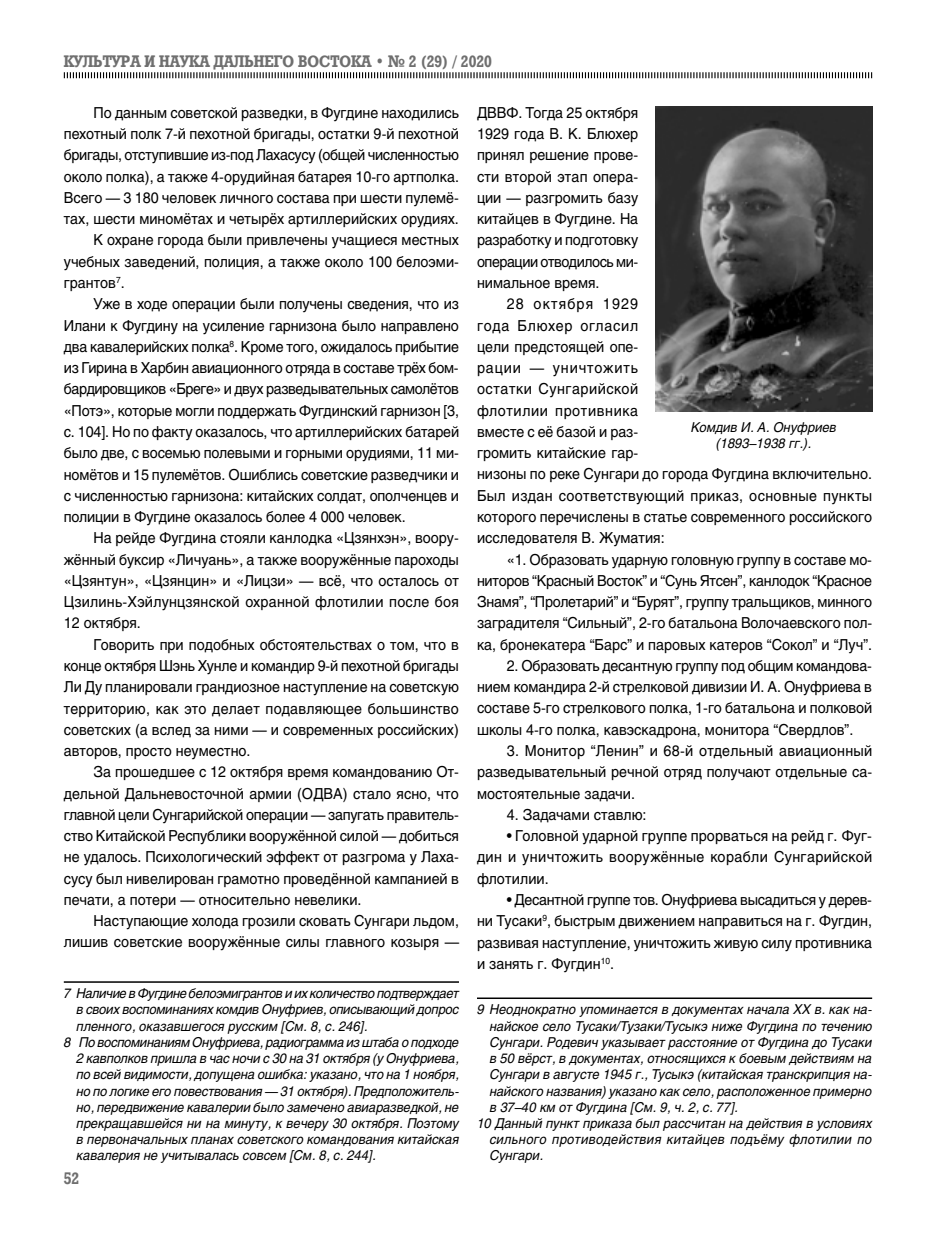
<style>
.page{position:relative;width:936px;height:1234px;background:#fff}
.page>*{position:absolute;margin:0;border:0;box-sizing:border-box;transform-origin:0 0}
.t1{font:700 16.5px "Rodeo";color:#6f6f6f;scale:.9 1}
.t2{font:15px/21.3px "Helios";color:#000;text-align:justify;scale:.95 1}
.t3{font:15px "Helios";letter-spacing:-.02em;color:#000;scale:.95 1}
.t4{font:15px "Helios";letter-spacing:-.025em;color:#000;scale:.95 1}
.t5{font:15px "Helios";letter-spacing:-.03em;color:#000;scale:.95 1}
.t6{font:italic 13.5px/16.2px "Helios";color:#000;text-align:center;scale:.95 1}
.t7{font:italic 13.5px "Helios";letter-spacing:-.03em;color:#000;scale:.95 1}
.t8{font:italic 13.5px "Helios";letter-spacing:-.025em;color:#000;scale:.95 1}
.t9{font:italic 13.5px "Helios";letter-spacing:.025em;color:#000;scale:.95 1}
</style>
<div class="page">
<svg style="left:63px;top:72px;width:809px;height:7px"></svg>
<hr style="left:64px;top:981px;width:395px;height:1px;background:#000">
<hr style="left:477px;top:997px;width:395px;height:1px;background:#000">
<img style="left:655px;top:106px;width:217px;height:305px">
<p class="t1" style="left:64px;top:52px;width:477px">КУЛЬТУРА И НАУКА ДАЛЬНЕГО ВОСТОКА • № 2 (29) / 2020</p>
<p class="t2" style="left:94px;top:102px;width:386px">По данным советской разведки, в Фугдине находились</p>
<p class="t2" style="left:64px;top:123px;width:417px">пехотный полк 7-й пехотной бригады, остатки 9-й пехотной</p>
<p class="t4" style="left:64px;top:146px;width:417px">бригады, отступившие из-под Лахасусу (общей численностью</p>
<p class="t2" style="left:64px;top:165px;width:417px">около полка), а также 4-орудийная батарея 10-го артполка.</p>
<p class="t2" style="left:64px;top:187px;width:417px">Всего — 3 180 человек личного состава при шести пулемё-</p>
<p class="t2" style="left:64px;top:208px;width:417px">тах, шести миномётах и четырёх артиллерийских орудиях.</p>
<p class="t2" style="left:94px;top:229px;width:386px">К охране города были привлечены учащиеся местных</p>
<p class="t2" style="left:64px;top:250px;width:417px">учебных заведений, полиция, а также около 100 белоэми-</p>
<p class="t2" style="left:64px;top:272px;width:66px">грантов<sup>7</sup>.</p>
<p class="t2" style="left:94px;top:293px;width:386px">Уже в ходе операции были получены сведения, что из</p>
<p class="t2" style="left:64px;top:314px;width:417px">Илани к Фугдину на усиление гарнизона было направлено</p>
<p class="t2" style="left:64px;top:336px;width:417px">два кавалерийских полка<sup>8</sup>. Кроме того, ожидалось прибытие</p>
<p class="t3" style="left:64px;top:359px;width:417px">из Гирина в Харбин авиационного отряда в составе трёх бом-</p>
<p class="t5" style="left:64px;top:380px;width:417px">бардировщиков «Бреге» и двух разведывательных самолётов</p>
<p class="t2" style="left:64px;top:399px;width:417px">«Потэ», которые могли поддержать Фугдинский гарнизон [3,</p>
<p class="t2" style="left:64px;top:421px;width:417px">c. 104]. Но по факту оказалось, что артиллерийских батарей</p>
<p class="t2" style="left:64px;top:442px;width:417px">было две, с восемью полевыми и горными орудиями, 11 ми-</p>
<p class="t2" style="left:64px;top:463px;width:417px">номётов и 15 пулемётов. Ошиблись советские разведчики и</p>
<p class="t2" style="left:64px;top:484px;width:417px">с численностью гарнизона: китайских солдат, ополченцев и</p>
<p class="t2" style="left:64px;top:506px;width:361px">полиции в Фугдине оказалось более 4 000 человек.</p>
<p class="t2" style="left:94px;top:527px;width:386px">На рейде Фугдина стояли канлодка «Цзянхэн», воору-</p>
<p class="t2" style="left:64px;top:548px;width:417px">жённый буксир «Личуань», а также вооружённые пароходы</p>
<p class="t2" style="left:64px;top:569px;width:417px">«Цзянтун», «Цзянцин» и «Лицзи» — всё, что осталось от</p>
<p class="t2" style="left:64px;top:591px;width:417px">Цзилинь-Хэйлунцзянской охранной флотилии после боя</p>
<p class="t2" style="left:64px;top:612px;width:83px">12 октября.</p>
<p class="t2" style="left:94px;top:633px;width:386px">Говорить при подобных обстоятельствах о том, что в</p>
<p class="t2" style="left:64px;top:654px;width:417px">конце октября Шэнь Хунле и командир 9-й пехотной бригады</p>
<p class="t2" style="left:64px;top:676px;width:417px">Ли Ду планировали грандиозное наступление на советскую</p>
<p class="t2" style="left:64px;top:697px;width:417px">территорию, как это делает подавляющее большинство</p>
<p class="t2" style="left:64px;top:718px;width:417px">советских (а вслед за ними — и современных российских)</p>
<p class="t2" style="left:64px;top:739px;width:198px">авторов, просто неуместно.</p>
<p class="t2" style="left:94px;top:761px;width:386px">За прошедшее с 12 октября время командованию От-</p>
<p class="t2" style="left:64px;top:782px;width:417px">дельной Дальневосточной армии (ОДВА) стало ясно, что</p>
<p class="t3" style="left:64px;top:805px;width:417px">главной цели Сунгарийской операции — запугать правитель-</p>
<p class="t2" style="left:64px;top:824px;width:417px">ство Китайской Республики вооружённой силой — добиться</p>
<p class="t2" style="left:64px;top:846px;width:417px">не удалось. Психологический эффект от разгрома у Лаха-</p>
<p class="t2" style="left:64px;top:867px;width:417px">сусу был нивелирован грамотно проведённой кампанией в</p>
<p class="t2" style="left:64px;top:888px;width:315px">печати, а потери — относительно невелики.</p>
<p class="t2" style="left:94px;top:909px;width:386px">Наступающие холода грозили сковать Сунгари льдом,</p>
<p class="t2" style="left:64px;top:931px;width:417px">лишив советские вооружённые силы главного козыря —</p>
<p class="t7" style="left:64px;top:985px;width:417px">7 Наличие в Фугдине белоэмигрантов и их количество подтверждает</p>
<p class="t6" style="left:77px;top:1001px;width:404px">в своих воспоминаниях комдив Онуфриев, описывающий допрос</p>
<p class="t6" style="left:77px;top:1017px;width:308px">пленного, оказавшегося русским [См. 8, с. 246].</p>
<p class="t8" style="left:64px;top:1033px;width:417px">8 По воспоминаниям Онуфриева, радиограмма из штаба о подходе</p>
<p class="t6" style="left:77px;top:1049px;width:404px">2 кавполков пришла в час ночи с 30 на 31 октября (у Онуфриева,</p>
<p class="t6" style="left:77px;top:1066px;width:404px">по всей видимости, допущена ошибка: указано, что на 1 ноября,</p>
<p class="t6" style="left:77px;top:1082px;width:404px">но по логике его повествования — 31 октября). Предположитель-</p>
<p class="t6" style="left:77px;top:1098px;width:404px">но, передвижение кавалерии было замечено авиаразведкой, не</p>
<p class="t6" style="left:77px;top:1114px;width:404px">прекращавшейся ни на минуту, к вечеру 30 октября. Поэтому</p>
<p class="t6" style="left:77px;top:1130px;width:404px">в первоначальных планах советского командования китайская</p>
<p class="t6" style="left:77px;top:1147px;width:317px">кавалерия не учитывалась совсем [См. 8, с. 244].</p>
<p class="t2" style="left:477px;top:102px;width:171px">ДВВФ. Тогда 25 октября 1929 года В. К. Блюхер принял решение прове&shy;сти второй этап опера&shy;ции — разгромить базу китайцев в Фугдине. На разработку и подготовку операции отводилось ми&shy;нимальное время.</p>
<p class="t2" style="left:477px;top:293px;width:417px;text-align:left;text-indent:30px">28 октября 1929<br>года Блюхер огласил<br>цели предстоящей опе-<br>рации — уничтожить<br>остатки Сунгарийской<br>флотилии противника<br>вместе с её базой и раз-<br>громить китайские гар-<br>низоны по реке Сунгари до города Фугдина включительно.<br>Был издан соответствующий приказ, основные пункты которого перечислены в статье современного российского исследователя В. Жуматия:</p>
<p class="t2" style="left:477px;top:548px;width:417px;text-indent:30px">«1. Образовать ударную головную группу в составе мо&shy;ниторов “Красный Восток” и “Сунь Ятсен”, канлодок “Красное Знамя”, “Пролетарий” и “Бурят”, группу тральщиков, минного заградителя “Сильный”, 2-го батальона Волочаевского пол&shy;ка, бронекатера “Барс” и паровых катеров “Сокол” и “Луч”.</p>
<p class="t2" style="left:477px;top:654px;width:417px;text-indent:30px">2. Образовать десантную группу под общим командова&shy;нием командира 2-й стрелковой дивизии И. А. Онуфриева в составе 5-го стрелкового полка, 1-го батальона и полковой школы 4-го полка, кавэскадрона, монитора “Свердлов”.</p>
<p class="t2" style="left:477px;top:739px;width:417px;text-indent:30px">3. Монитор “Ленин” и 68-й отдельный авиационный разведывательный речной отряд получают отдельные са&shy;мостоятельные задачи.</p>
<p class="t2" style="left:506px;top:803px;width:149px">4. Задачами ставлю:</p>
<p class="t2" style="left:477px;top:824px;width:417px;text-indent:30px">• Головной ударной группе прорваться на рейд г. Фуг&shy;дин и уничтожить вооружённые корабли Сунгарийской флотилии.</p>
<p class="t2" style="left:477px;top:888px;width:417px;text-indent:30px">• Десантной группе тов. Онуфриева высадиться у дерев&shy;ни Тусаки<sup>9</sup>, быстрым движением направиться на г. Фугдин, развивая наступление, уничтожить живую силу противника и занять г. Фугдин<sup>10</sup>.</p>
<p class="t6" style="left:477px;top:1001px;width:417px">9 Неоднократно упоминается в документах начала ХХ в. как на-</p>
<p class="t6" style="left:489px;top:1017px;width:404px">найское село Тусаки/Тузаки/Тусыкэ ниже Фугдина по течению</p>
<p class="t6" style="left:489px;top:1033px;width:404px">Сунгари. Родевич указывает расстояние от Фугдина до Тусаки</p>
<p class="t6" style="left:489px;top:1049px;width:404px">в 50 вёрст, в документах, относящихся к боевым действиям на</p>
<p class="t6" style="left:489px;top:1066px;width:404px">Сунгари в августе 1945 г., Тусыкэ (китайская транскрипция на-</p>
<p class="t6" style="left:489px;top:1082px;width:404px">найского названия) указано как село, расположенное примерно</p>
<p class="t6" style="left:489px;top:1098px;width:263px">в 37–40 км от Фугдина [См. 9, ч. 2, с. 77].</p>
<p class="t6" style="left:477px;top:1114px;width:417px">10 Данный пункт приказа был рассчитан на действия в условиях</p>
<p class="t9" style="left:489px;top:1130px;width:404px">сильного противодействия китайцев подъёму флотилии по</p>
<p class="t6" style="left:489px;top:1147px;width:58px">Сунгари.</p>
<p class="t6" style="left:691px;top:418px;width:155px">Комдив И. А. Онуфриев (1893–1938 гг.).</p>
<p class="t1" style="left:64px;top:1168px;width:19px">52</p>
</div>
